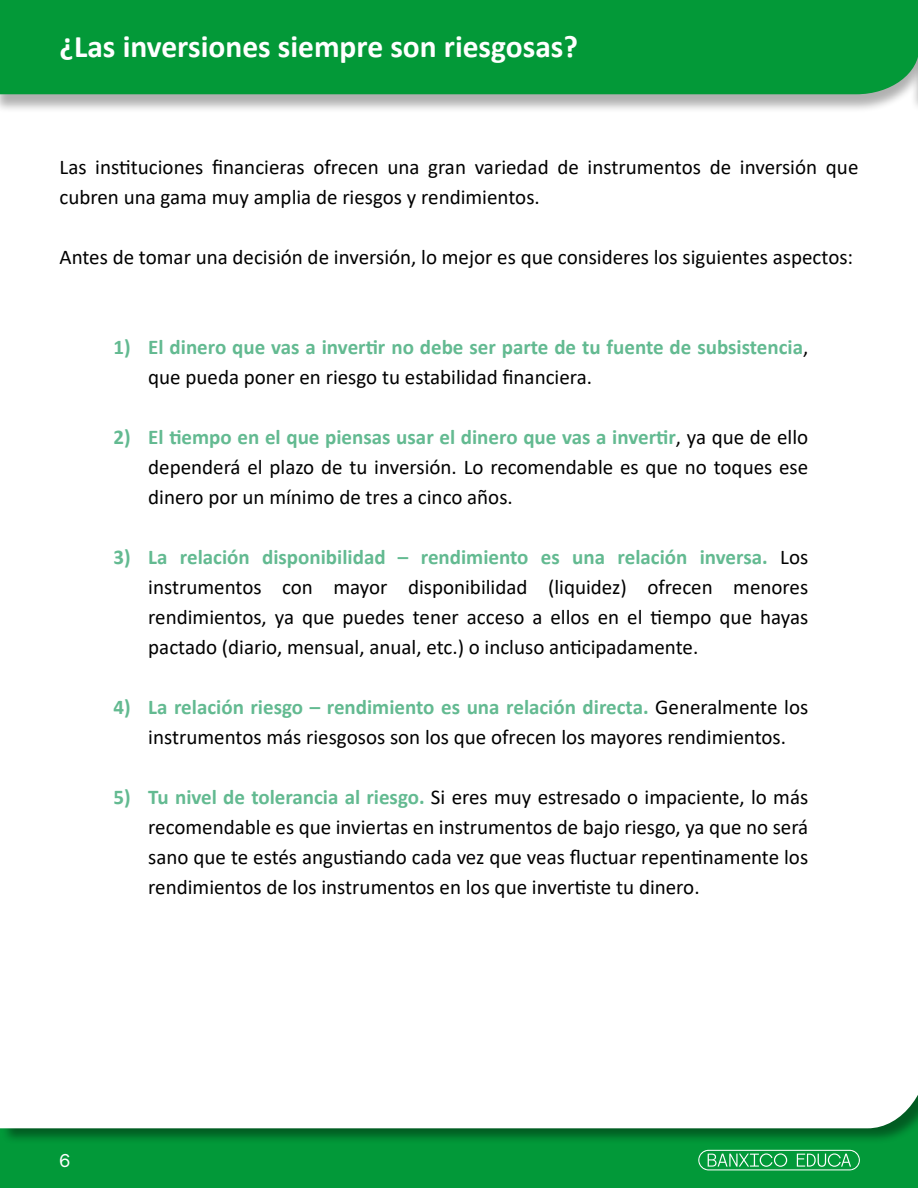
<style>
.page{position:relative;width:918px;height:1188px;background:#fff}
.page>*{position:absolute;margin:0;border:0;box-sizing:border-box;transform-origin:0 0}
.t1{font:700 31.5px "Calibri";color:#fff}
.t2{font:21px/30px "Calibri";color:#000;text-align:justify}
.t3{font:700 21px/30px "Calibri";color:#63ba91}
.t4{font:18px "Sohne Buch";color:#fff}
.s1{font-weight:400;color:#000}
.s2{font-weight:700;color:#63ba91}
</style>
<div class="page">
<svg style="left:0;top:945px;width:918px;height:243px;background:#039137"></svg>
<svg style="left:0;top:945px;width:917px;height:183px"></svg>
<svg style="left:917px;top:945px;width:1px;height:177px"></svg>
<div style="left:0;top:1px;width:918px;height:112px;background:#000;opacity:.31"></div>
<div style="left:0;top:0;width:918px;height:95px;background:#039938"></div>
<svg style="left:698px;top:1150px;width:162px;height:20px;background:#3bb066"></svg>
<h1 class="t1" style="left:60px;top:25px;width:520px">¿Las inversiones siempre son riesgosas?</h1>
<p class="t2" style="left:60px;top:152px;width:800px">Las instituciones financieras ofrecen una gran variedad de instrumentos de inversión que cubren una gama muy amplia de riesgos y rendimientos.</p>
<p class="t2" style="left:60px;top:242px;width:795px">Antes de tomar una decisión de inversión, lo mejor es que consideres los siguientes aspectos:</p>
<p class="t3" style="left:114px;top:332px;width:19px">1)</p>
<p class="t3" style="left:148px;top:332px;width:662px">El dinero que vas a invertir no debe ser parte de tu fuente de subsistencia<span class="s1">, que pueda poner en riesgo tu estabilidad financiera.</span></p>
<p class="t3" style="left:114px;top:422px;width:19px">2)</p>
<p class="t2" style="left:148px;top:422px;width:662px"><span class="s2">El tiempo en el que piensas usar el dinero que vas a invertir</span>, ya que de ello dependerá el plazo de tu inversión. Lo recomendable es que no toques ese dinero por un mínimo de tres a cinco años.</p>
<p class="t3" style="left:114px;top:542px;width:19px">3)</p>
<p class="t2" style="left:148px;top:542px;width:662px"><span class="s2">La relación disponibilidad – rendimiento es una relación inversa.</span> Los instrumentos con mayor disponibilidad (liquidez) ofrecen menores rendimientos, ya que puedes tener acceso a ellos en el tiempo que hayas pactado (diario, mensual, anual, etc.) o incluso anticipadamente.</p>
<p class="t3" style="left:114px;top:692px;width:19px">4)</p>
<p class="t2" style="left:148px;top:692px;width:662px"><span class="s2">La relación riesgo – rendimiento es una relación directa.</span> Generalmente los instrumentos más riesgosos son los que ofrecen los mayores rendimientos.</p>
<p class="t3" style="left:114px;top:782px;width:19px">5)</p>
<p class="t2" style="left:148px;top:782px;width:662px"><span class="s2">Tu nivel de tolerancia al riesgo.</span> Si eres muy estresado o impaciente, lo más recomendable es que inviertas en instrumentos de bajo riesgo, ya que no será sano que te estés angustiando cada vez que veas fluctuar repentinamente los rendimientos de los instrumentos en los que invertiste tu dinero.</p>
<p class="t4" style="left:60px;top:1150px;width:12px">6</p>
</div>
